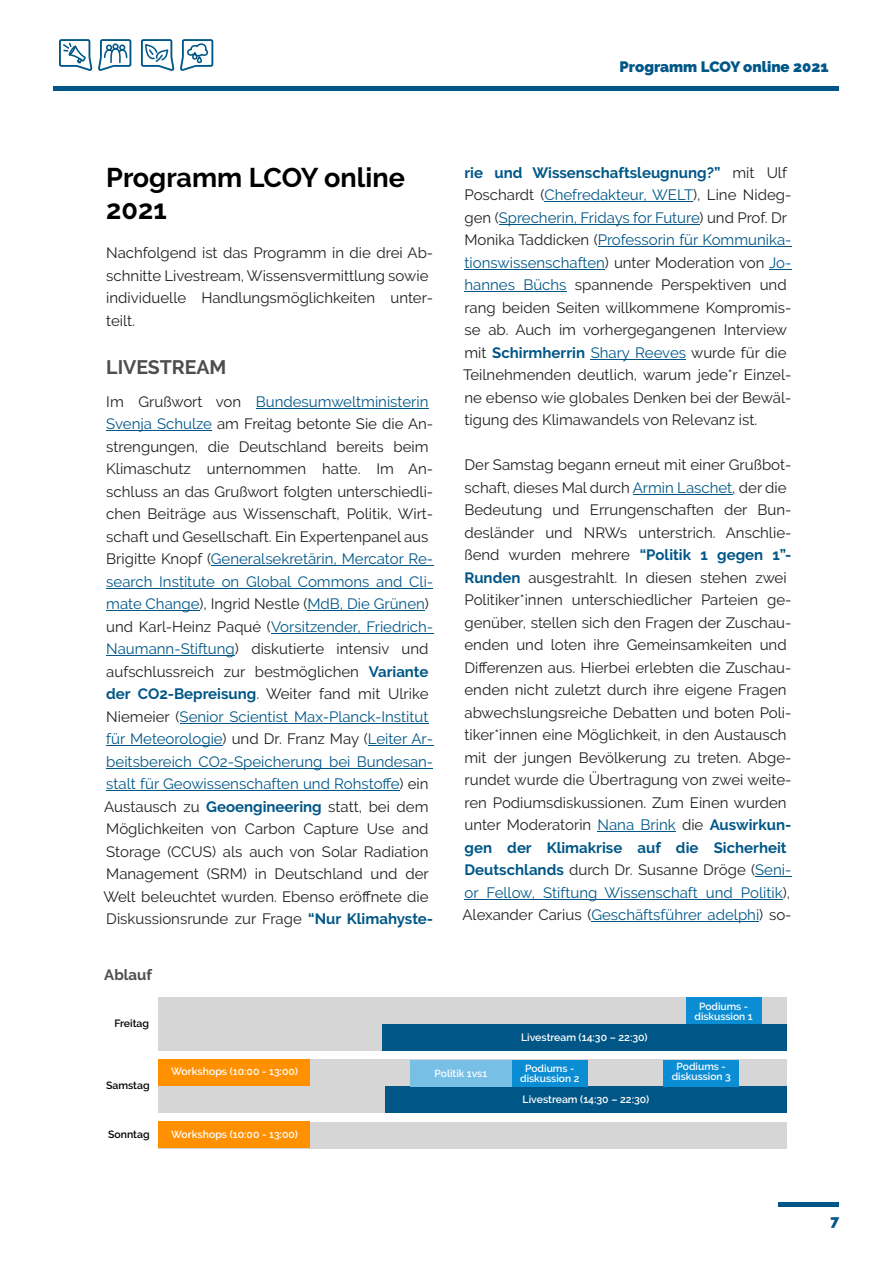
<style>
.page{position:relative;width:893px;height:1263px;background:#fff}
.page>*{position:absolute;margin:0;border:0;box-sizing:border-box;transform-origin:0 0}
.t1{font:700 27px/32.4px "Raleway";color:#000}
.t2{font:700 19.5px "Raleway";color:#4d4d4d}
.t3{font:15px/22.5px "Raleway";color:#231f20}
.t4{font:900 15px "Raleway";color:#005787}
.t5{font:700 15px "Raleway";color:#4d4d4d}
.t6{font:600 10.5px "Raleway";color:#fff}
.t7{font:600 10.5px "Raleway";color:#000}
.t8{font:600 10.2px/10.2px "Raleway";color:#fff;text-align:center}
.s1{color:#005787}
.s2{font-weight:700;color:#005787}
</style>
<div class="page">
<hr style="left:256px;top:408px;width:172px;height:1px;background:#005787">
<hr style="left:106px;top:430px;width:106px;height:1px;background:#005787">
<hr style="left:211px;top:565px;width:222px;height:1px;background:#005787">
<hr style="left:106px;top:588px;width:327px;height:1px;background:#005787">
<hr style="left:106px;top:610px;width:93px;height:1px;background:#005787">
<hr style="left:307px;top:610px;width:118px;height:1px;background:#005787">
<hr style="left:271px;top:633px;width:162px;height:1px;background:#005787">
<hr style="left:106px;top:655px;width:129px;height:1px;background:#005787">
<hr style="left:180px;top:723px;width:248px;height:1px;background:#005787">
<hr style="left:106px;top:745px;width:117px;height:1px;background:#005787">
<hr style="left:368px;top:745px;width:65px;height:1px;background:#005787">
<hr style="left:106px;top:768px;width:327px;height:1px;background:#005787">
<hr style="left:106px;top:790px;width:293px;height:1px;background:#005787">
<hr style="left:544px;top:201px;width:149px;height:1px;background:#005787">
<hr style="left:499px;top:224px;width:201px;height:1px;background:#005787">
<hr style="left:598px;top:246px;width:193px;height:1px;background:#005787">
<hr style="left:464px;top:269px;width:141px;height:1px;background:#005787">
<svg style="left:769px;top:269px;width:22px;height:1px"></svg>
<hr style="left:464px;top:291px;width:103px;height:1px;background:#005787">
<hr style="left:591px;top:359px;width:95px;height:1px;background:#005787">
<hr style="left:633px;top:494px;width:99px;height:1px;background:#005787">
<hr style="left:598px;top:831px;width:78px;height:1px;background:#005787">
<hr style="left:755px;top:876px;width:36px;height:1px;background:#005787">
<hr style="left:464px;top:899px;width:319px;height:1px;background:#005787">
<hr style="left:591px;top:921px;width:168px;height:1px;background:#005787">
<hr style="left:54px;top:87px;width:785px;height:4px;background:#005787">
<div style="left:778px;top:1202px;width:61px;height:5px;background:#005787"></div>
<svg style="left:59px;top:39px;width:73px;height:32px"></svg>
<svg style="left:141px;top:39px;width:73px;height:32px"></svg>
<div style="left:159px;top:1059px;width:628px;height:54px;background:#d6d6d6"></div>
<div style="left:385px;top:1086px;width:402px;height:27px;background:#005787"></div>
<div style="left:512px;top:1060px;width:75px;height:26px;background:#0b8dd4"></div>
<div style="left:663px;top:1060px;width:76px;height:26px;background:#0b8dd4"></div>
<div style="left:411px;top:1060px;width:101px;height:26px;background:#78bfe5"></div>
<div style="left:159px;top:1059px;width:151px;height:27px;background:#ff9000"></div>
<div style="left:159px;top:997px;width:628px;height:54px;background:#d6d6d6"></div>
<div style="left:382px;top:1024px;width:405px;height:27px;background:#005787"></div>
<div style="left:686px;top:998px;width:76px;height:26px;background:#0b8dd4"></div>
<div style="left:159px;top:1121px;width:628px;height:27px;background:#d6d6d6"></div>
<div style="left:159px;top:1121px;width:151px;height:27px;background:#ff9000"></div>
<p class="t4" style="left:619px;top:58px;width:211px">Programm LCOY online 2021</p>
<h1 class="t1" style="left:106px;top:161px;width:300px">Programm LCOY online<br>2021</h1>
<p class="t3" style="left:106px;top:241px;width:328px">Nachfolgend ist das Programm in die drei Ab&shy;schnitte Livestream, Wissensvermittlung sowie individuelle Handlungsmöglichkeiten unter&shy;teilt.</p>
<h2 class="t2" style="left:106px;top:355px;width:122px">LIVESTREAM</h2>
<p class="t3" style="left:103px;top:390px;width:331px">Im Grußwort von <span class="s1">Bundesumweltministerin Svenja Schulze</span> am Freitag betonte Sie die An&shy;strengungen, die Deutschland bereits beim Klimaschutz unternommen hatte. Im An&shy;schluss an das Grußwort folgten unterschiedli&shy;chen Beiträge aus Wissenschaft, Politik, Wirt&shy;schaft und Gesellschaft. Ein Expertenpanel aus Brigitte Knopf (<span class="s1">Generalsekretärin, Mercator Re&shy;search Institute on Global Commons and Cli&shy;mate Change</span>), Ingrid Nestle (<span class="s1">MdB, Die Grünen</span>) und Karl-Heinz Paqué (<span class="s1">Vorsitzender, Friedrich-Naumann-Stiftung</span>) diskutierte intensiv und aufschlussreich zur bestmöglichen <span class="s2">Variante der CO2-Bepreisung</span>. Weiter fand mit Ulrike Niemeier (<span class="s1">Senior Scientist Max-Planck-Institut für Meteorologie</span>) und Dr. Franz May (<span class="s1">Leiter Ar&shy;beitsbereich CO2-Speicherung bei Bundesan&shy;stalt für Geowissenschaften und Rohstoffe</span>) ein Austausch zu <span class="s2">Geoengineering</span> statt, bei dem Möglichkeiten von Carbon Capture Use and Storage (CCUS) als auch von Solar Radiation Management (SRM) in Deutschland und der Welt beleuchtet wurden. Ebenso eröffnete die Diskussionsrunde zur Frage <span class="s2">“Nur Klimahyste-</span></p>
<p class="t5" style="left:104px;top:966px;width:49px">Ablauf</p>
<p class="t7" style="left:115px;top:1017px;width:36px">Freitag</p>
<p class="t3" style="left:463px;top:161px;width:330px"><span class="s2">rie und Wissenschaftsleugnung?”</span> mit Ulf Poschardt (<span class="s1">Chefredakteur, WELT</span>), Line Nideg&shy;gen (<span class="s1">Sprecherin, Fridays for Future</span>) und Prof. Dr Monika Taddicken (<span class="s1">Professorin für Kommunika&shy;tionswissenschaften</span>) unter Moderation von <span class="s1">Jo&shy;hannes Büchs</span> spannende Perspektiven und rang beiden Seiten willkommene Kompromis&shy;se ab. Auch im vorhergegangenen Interview mit <span class="s2">Schirmherrin</span> <span class="s1">Shary Reeves</span> wurde für die Teilnehmenden deutlich, warum jede*r Einzel&shy;ne ebenso wie globales Denken bei der Bewäl&shy;tigung des Klimawandels von Relevanz ist.</p>
<p class="t3" style="left:462px;top:454px;width:330px">Der Samstag begann erneut mit einer Grußbot&shy;schaft, dieses Mal durch <span class="s1">Armin Laschet</span>, der die Bedeutung und Errungenschaften der Bun&shy;desländer und NRWs unterstrich. Anschlie&shy;ßend wurden mehrere <span class="s2">“Politik 1 gegen 1”- Runden</span> ausgestrahlt. In diesen stehen zwei Politiker*innen unterschiedlicher Parteien ge&shy;genüber, stellen sich den Fragen der Zuschau&shy;enden und loten ihre Gemeinsamkeiten und Differenzen aus. Hierbei erlebten die Zuschau&shy;enden nicht zuletzt durch ihre eigene Fragen abwechslungsreiche Debatten und boten Poli&shy;tiker*innen eine Möglichkeit, in den Austausch mit der jungen Bevölkerung zu treten. Abge&shy;rundet wurde die Übertragung von zwei weite&shy;ren Podiumsdiskussionen. Zum Einen wurden unter Moderatorin <span class="s1">Nana Brink</span> die <span class="s2">Auswirkun&shy;gen der Klimakrise auf die Sicherheit Deutschlands</span> durch Dr. Susanne Dröge (<span class="s1">Seni&shy;or Fellow, Stiftung Wissenschaft und Politik</span>), Alexander Carius (<span class="s1">Geschäftsführer adelphi</span>) so-</p>
<p class="t6" style="left:521px;top:1031px;width:128px">Livestream (14:30 – 22:30)</p>
<p class="t8" style="left:694px;top:1001px;width:60px">Podiums - diskussion 1</p>
<p class="t7" style="left:106px;top:1079px;width:45px">Samstag</p>
<p class="t8" style="left:434px;top:1068px;width:54px">Politik 1vs1</p>
<p class="t8" style="left:672px;top:1061px;width:61px">Podiums - diskussion 3</p>
<p class="t6" style="left:171px;top:1065px;width:128px">Workshops (10:00 - 13:00)</p>
<p class="t8" style="left:520px;top:1063px;width:61px">Podiums - diskussion 2</p>
<p class="t6" style="left:523px;top:1093px;width:128px">Livestream (14:30 – 22:30)</p>
<p class="t7" style="left:108px;top:1128px;width:43px">Sonntag</p>
<p class="t6" style="left:171px;top:1128px;width:128px">Workshops (10:00 - 13:00)</p>
<p class="t4" style="left:830px;top:1211px;width:10px">7</p>
</div>
